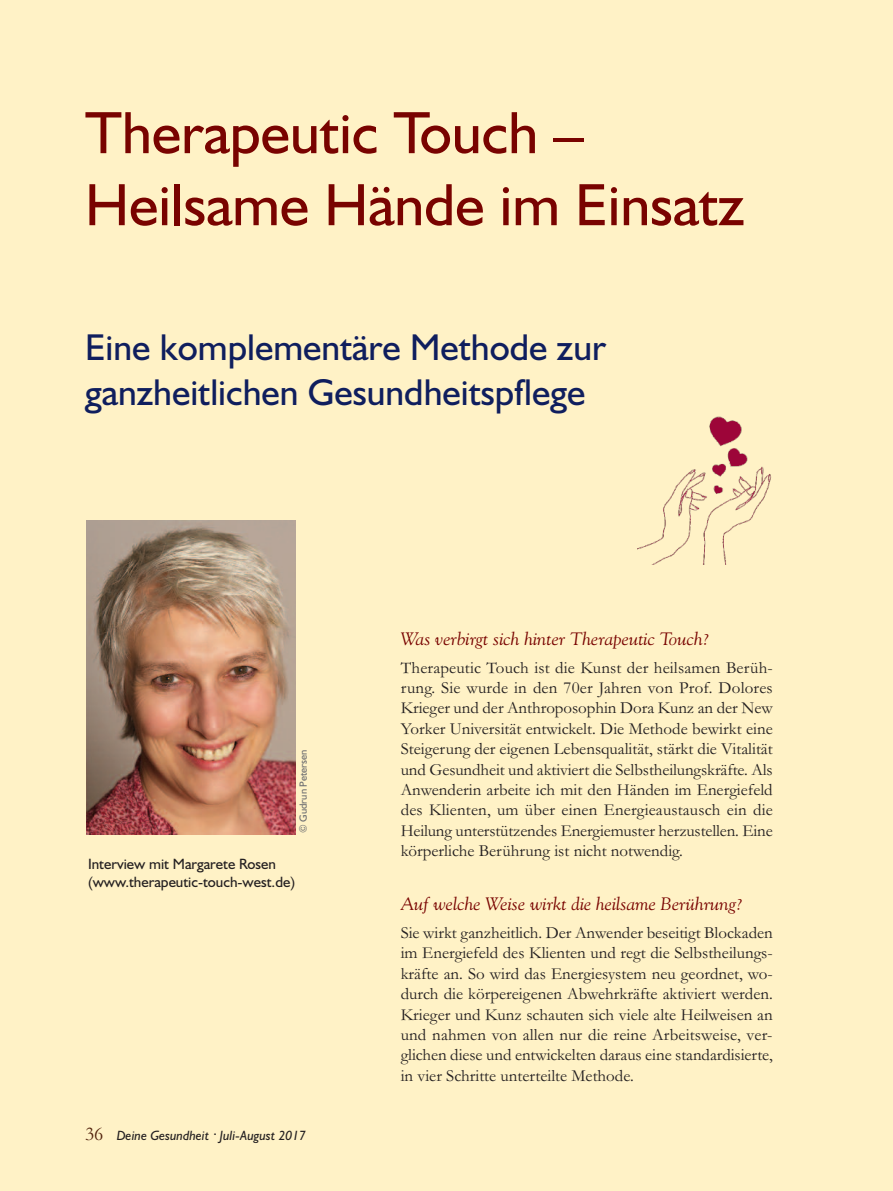
<style>
.page{position:relative;width:893px;height:1191px;background:#fff2c6}
.page>*{position:absolute;margin:0;border:0;box-sizing:border-box;transform-origin:0 0}
.t1{font:60px/72px "Humanist 521 BT";color:#790300}
.t2{font:37.5px/45px "Humanist 521 BT";color:#0f1e5e}
.t3{font:italic 18px "Goudy Old Style BT";color:#790300;scale:1.05 1}
.t4{font:16.95px/20.4px "Garamond";color:#231f20;text-align:justify}
.t5{font:15px/18px "Humanist 521 BT";color:#231f20}
.t6{font:italic 13.5px "Humanist 521 BT";color:#231f20}
.t7{font:10.5px "Humanist 521 BT";color:#6c6d70}
</style>
<div class="page">
<img style="left:86px;top:520px;width:209px;height:314px">
<img style="left:638px;top:417px;width:133px;height:147px">
<h1 class="t1" style="left:85px;top:96px;width:661px">Therapeutic Touch –<br>Heilsame Hände im Einsatz</h1>
<h2 class="t2" style="left:85px;top:325px;width:523px">Eine komplementäre Methode zur ganzheitlichen Gesundheitspflege</h2>
<p class="t7" style="left:297px;top:833px;width:85px;rotate:-90deg">© Gudrun Petersen</p>
<p class="t5" style="left:88px;top:855px;width:209px">Interview mit Margarete Rosen (www.therapeutic-touch-west.de)</p>
<p class="t6" style="left:117px;top:1127px;width:191px">Deine Gesundheit <sup>.</sup> Juli-August 2017</p>
<p class="t3" style="left:401px;top:628px;width:296px">Was verbirgt sich hinter Therapeutic Touch?</p>
<p class="t4" style="left:401px;top:656px;width:374px">Therapeutic Touch ist die Kunst der heilsamen Berüh&shy;rung. Sie wurde in den 70er Jahren von Prof. Dolores Krieger und der Anthroposophin Dora Kunz an der New Yorker Universität entwickelt. Die Methode bewirkt eine Steigerung der eigenen Lebensqualität, stärkt die Vitalität und Gesundheit und aktiviert die Selbstheilungskräfte. Als Anwenderin arbeite ich mit den Händen im Energiefeld des Klienten, um über einen Energieaustausch ein die Heilung unterstützendes Energiemuster herzustellen. Eine körperliche Berührung ist nicht notwendig.</p>
<p class="t3" style="left:401px;top:893px;width:328px">Auf welche Weise wirkt die heilsame Berührung?</p>
<p class="t4" style="left:401px;top:922px;width:374px">Sie wirkt ganzheitlich. Der Anwender beseitigt Blockaden im Energiefeld des Klienten und regt die Selbstheilungs&shy;kräfte an. So wird das Energiesystem neu geordnet, wo&shy;durch die körpereigenen Abwehrkräfte aktiviert werden.<br>Krieger und Kunz schauten sich viele alte Heilweisen an und nahmen von allen nur die reine Arbeitsweise, ver&shy;glichen diese und entwickelten daraus eine standardisierte, in vier Schritte unterteilte Methode.</p>
</div>
